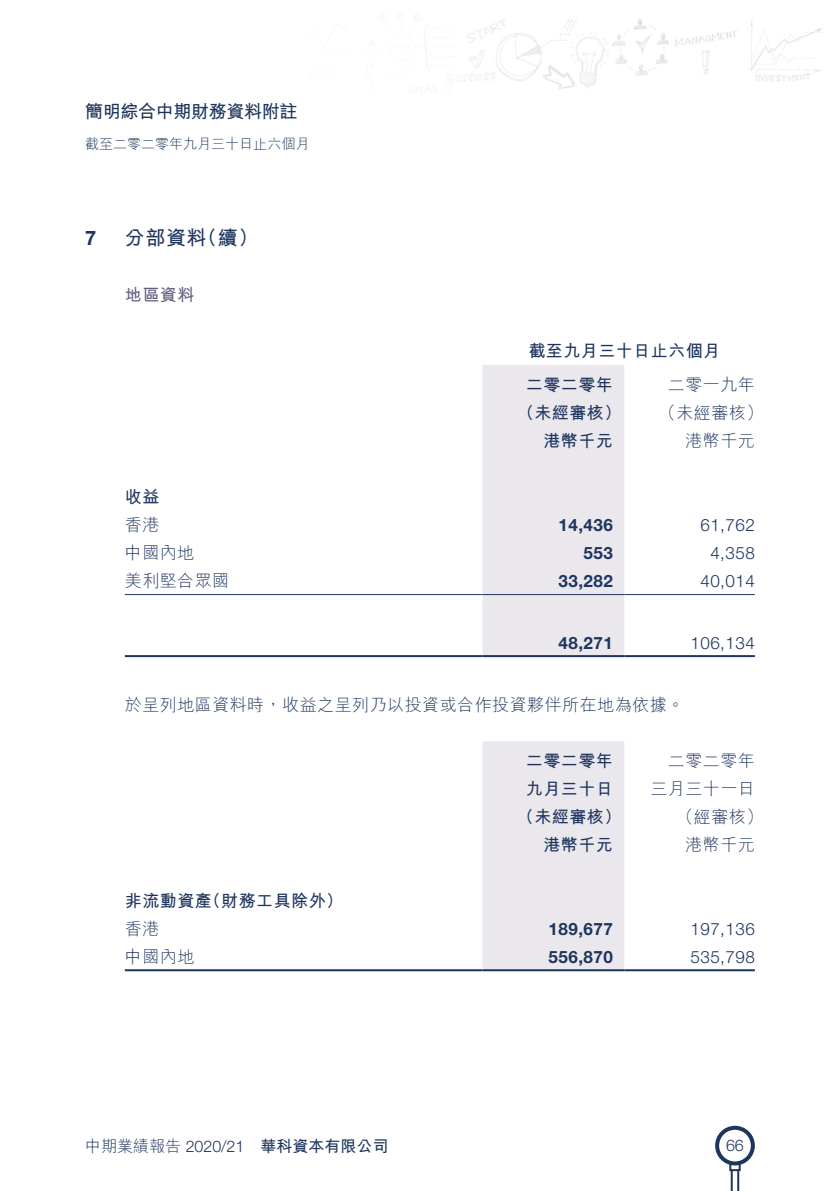
<style>
.page{position:relative;width:840px;height:1191px;background:#fff}
.page>*{position:absolute;margin:0;border:0;box-sizing:border-box;transform-origin:0 0}
.t1{font:700 20px "M Hei HK";color:#1e355e}
.t2{font:700 20px "Helvetica Neue LT Std";color:#1e355e}
.t3{font:700 18px "M Hei HK";letter-spacing:-.02em;color:#1e355e}
.t4{font:300 17px "M Hei HK";letter-spacing:.03em;color:#1e355e}
.t5{font:700 17px/28px "M Hei HK";letter-spacing:.03em;color:#1e355e}
.t6{font:300 17px "Helvetica Neue LT Std";letter-spacing:.03em;color:#1e355e}
.t7{font:700 17px "Helvetica Neue LT Std";letter-spacing:.03em;color:#1e355e}
.t8{font:700 17px "M Hei HK";color:#646181}
.t9{font:300 16px "Helvetica Neue LT Std";color:#1e355e}
.t10{font:700 16px "M Hei HK";color:#1e355e}
.t11{font:300 14px "M Hei HK";color:#1e355e}
.s1{font-family:"M Hei HK"}
</style>
<div class="page">
<img style="left:124px;top:16px;width:699px;height:1175px">
<svg style="left:730px;top:1171px;width:8px;height:20px"></svg>
<svg style="left:729px;top:1164px;width:11px;height:7px"></svg>
<svg style="left:716px;top:1127px;width:36px;height:36px"></svg>
<div style="left:714px;top:1125px;width:40px;height:40px;border:4px solid #1e355e;border-radius:50%"></div>
<div style="left:482px;top:365px;width:142px;height:290px;background:#eae8ed"></div>
<hr style="left:125px;top:594px;width:357px;height:1px;background:#1e355e">
<hr style="left:482px;top:594px;width:142px;height:1px;background:#1e355e">
<hr style="left:624px;top:594px;width:130px;height:1px;background:#1e355e">
<hr style="left:125px;top:655px;width:357px;height:2px;background:#1e355e">
<hr style="left:482px;top:655px;width:142px;height:2px;background:#1e355e">
<hr style="left:624px;top:655px;width:130px;height:2px;background:#1e355e">
<div style="left:482px;top:741px;width:142px;height:228px;background:#eae8ed"></div>
<hr style="left:125px;top:969px;width:357px;height:2px;background:#1e355e">
<hr style="left:482px;top:969px;width:142px;height:2px;background:#1e355e">
<hr style="left:624px;top:969px;width:130px;height:2px;background:#1e355e">
<p class="t3" style="left:85px;top:98px;width:214px">簡明綜合中期財務資料附註</p>
<p class="t11" style="left:85px;top:134px;width:225px">截至二零二零年九月三十日止六個月</p>
<p class="t2" style="left:85px;top:225px;width:13px">7</p>
<p class="t1" style="left:125px;top:223px;width:83px">分部資料</p>
<p class="t1" style="left:197px;top:223px;width:63px">（續(</p>
<p class="t8" style="left:125px;top:282px;width:71px">地區資料</p>
<p class="t5" style="left:125px;top:481px;width:36px">收益</p>
<p class="t4" style="left:125px;top:513px;width:36px">香港</p>
<p class="t4" style="left:125px;top:541px;width:71px">中國內地</p>
<p class="t4" style="left:125px;top:569px;width:106px">美利堅合眾國</p>
<p class="t5" style="left:528px;top:335px;width:193px">截至九月三十日止六個月</p>
<p class="t4" style="left:667px;top:373px;width:88px">二零一九年</p>
<p class="t5" style="left:525px;top:369px;width:88px">二零二零年</p>
<p class="t5" style="left:516px;top:397px;width:106px">（未經審核）</p>
<p class="t4" style="left:658px;top:401px;width:106px">（未經審核(</p>
<p class="t5" style="left:543px;top:425px;width:71px">港幣千元</p>
<p class="t4" style="left:685px;top:429px;width:71px">港幣千元</p>
<p class="t7" style="left:558px;top:514px;width:56px">14,436</p>
<p class="t6" style="left:700px;top:514px;width:56px">61,762</p>
<p class="t7" style="left:583px;top:542px;width:31px">553</p>
<p class="t6" style="left:710px;top:542px;width:46px">4,358</p>
<p class="t7" style="left:558px;top:570px;width:56px">33,282</p>
<p class="t6" style="left:700px;top:570px;width:56px">40,014</p>
<p class="t7" style="left:558px;top:632px;width:56px">48,271</p>
<p class="t6" style="left:690px;top:632px;width:66px">106,134</p>
<p class="t4" style="left:125px;top:693px;width:560px">於呈列地區資料時，收益之呈列乃以投資或合作投資夥伴所在地為依據。</p>
<p class="t5" style="left:525px;top:745px;width:88px">二零二零年九月三十日</p>
<p class="t4" style="left:667px;top:749px;width:88px">二零二零年</p>
<p class="t4" style="left:650px;top:777px;width:106px">三月三十一日</p>
<p class="t4" style="left:676px;top:805px;width:88px">（經審核(</p>
<p class="t5" style="left:516px;top:801px;width:106px">（未經審核）</p>
<p class="t5" style="left:204px;top:885px;width:141px">（財務工具除外(</p>
<p class="t5" style="left:125px;top:885px;width:88px">非流動資產</p>
<p class="t4" style="left:125px;top:917px;width:36px">香港</p>
<p class="t4" style="left:125px;top:945px;width:71px">中國內地</p>
<p class="t5" style="left:543px;top:829px;width:71px">港幣千元</p>
<p class="t4" style="left:685px;top:833px;width:71px">港幣千元</p>
<p class="t7" style="left:548px;top:918px;width:66px">189,677</p>
<p class="t6" style="left:690px;top:918px;width:66px">197,136</p>
<p class="t7" style="left:548px;top:946px;width:66px">556,870</p>
<p class="t6" style="left:690px;top:946px;width:66px">535,798</p>
<p class="t9" style="left:85px;top:1136px;width:161px"><span class="s1">中期業績報告</span> 2020/21</p>
<p class="t10" style="left:260px;top:1134px;width:129px">華科資本有限公司</p>
<p class="t9" style="left:725px;top:1135px;width:19px">66</p>
</div>
